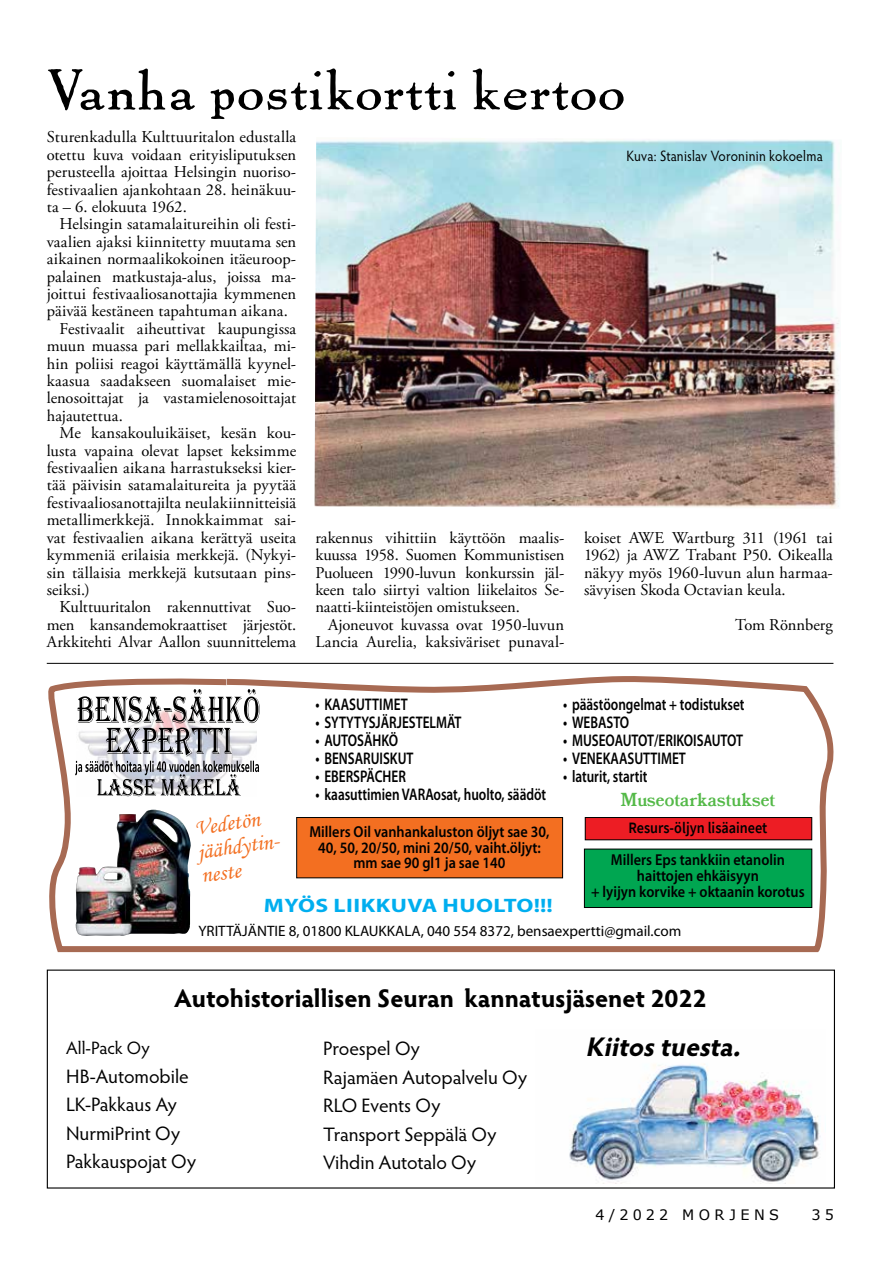
<style>
.page{position:relative;width:893px;height:1263px;background:#fff}
.page>*{position:absolute;margin:0;border:0;box-sizing:border-box;transform-origin:0 0}
.t1{font:55.95px "LTC Pabst Oldstyle";color:#000}
.t2{font:italic 700 27px "Hypatia Sans Pro";color:#000}
.t3{font:700 25.5px "Hypatia Sans Pro";color:#000}
.t4{font:22.5px/24px "Monotype Corsiva";color:#f36f21}
.t5{font:19.5px/28.5px "Hypatia Sans Pro";color:#000}
.t6{font:700 19.5px "Myriad Pro";letter-spacing:.02em;color:#00aeef;scale:1.22 1}
.t7{font:18px "Hypatia Sans Pro";color:#000}
.t8{font:600 16.8px "Myriad Pro";color:#000;scale:.79 1}
.t9{font:16.8px "Bookman JF Pro";color:#54b948}
.t10{font:16.5px/17.4px "Adobe Garamond Pro";letter-spacing:.005em;color:#000;text-align:justify}
.t11{font:600 15.9px/15.9px "Myriad Pro";color:#000;text-align:center;scale:.9 1}
.t12{font:600 15.9px "Source Sans Pro";color:#000;scale:.9 1}
.t13{font:15.15px "Myriad Pro";color:#000}
.t14{font:15px "Hypatia Sans Pro";letter-spacing:.015em;color:#000;scale:.9 1}
.t15{font:14.4px "Verdana";letter-spacing:.305em;color:#000}
</style>
<div class="page">
<svg style="left:48px;top:676px;width:786px;height:277px"></svg>
<svg style="left:75px;top:689px;width:185px;height:107px"></svg>
<div style="left:297px;top:817px;width:266px;height:61px;background:#f36f21"></div>
<div style="left:296px;top:817px;width:267px;height:61px;border:1px solid #000"></div>
<div style="left:585px;top:817px;width:227px;height:23px;background:#ed1d24"></div>
<div style="left:585px;top:817px;width:227px;height:23px;border:1px solid #000"></div>
<div style="left:584px;top:849px;width:228px;height:58px;background:#00a651"></div>
<div style="left:584px;top:849px;width:228px;height:59px;border:1px solid #000"></div>
<img style="left:75px;top:810px;width:116px;height:126px">
<hr style="left:47px;top:663px;width:786px;height:1px;background:#000">
<img style="left:315px;top:140px;width:525px;height:368px">
<img style="left:569px;top:1064px;width:252px;height:120px">
<h1 class="t1" style="left:47px;top:53px;width:580px">Vanha postikortti kertoo</h1>
<p class="t10" style="left:47px;top:129px;width:251px">Sturenkadulla Kulttuuritalon edustalla otettu kuva voidaan erityisliputuksen perusteella ajoittaa Helsingin nuoriso&shy;festivaalien ajankohtaan 28. heinäkuu&shy;ta – 6. elokuuta 1962.</p>
<p class="t10" style="left:60px;top:216px;width:238px">Helsingin satamalaitureihin oli festi-</p>
<p class="t10" style="left:47px;top:233px;width:251px">vaalien ajaksi kiinnitetty muutama sen</p>
<p class="t10" style="left:47px;top:251px;width:251px">aikainen normaalikokoinen itäeuroop-</p>
<p class="t10" style="left:47px;top:268px;width:251px">palainen matkustaja-alus, joissa ma-</p>
<p class="t10" style="left:47px;top:286px;width:251px">joittui festivaaliosanottajia kymmenen</p>
<p class="t10" style="left:47px;top:303px;width:243px">päivää kestäneen tapahtuman aikana.</p>
<p class="t10" style="left:60px;top:320px;width:238px">Festivaalit aiheuttivat kaupungissa</p>
<p class="t10" style="left:47px;top:338px;width:251px">muun muassa pari mellakkailtaa, mi-</p>
<p class="t10" style="left:47px;top:355px;width:251px">hin poliisi reagoi käyttämällä kyynel-</p>
<p class="t10" style="left:47px;top:373px;width:251px">kaasua saadakseen suomalaiset mie-</p>
<p class="t10" style="left:47px;top:390px;width:251px">lenosoittajat ja vastamielenosoittajat</p>
<p class="t10" style="left:47px;top:407px;width:78px">hajautettua.</p>
<p class="t10" style="left:60px;top:425px;width:238px">Me kansakouluikäiset, kesän kou-</p>
<p class="t10" style="left:47px;top:442px;width:251px">lusta vapaina olevat lapset keksimme</p>
<p class="t10" style="left:47px;top:460px;width:251px">festivaalien aikana harrastukseksi kier-</p>
<p class="t10" style="left:47px;top:477px;width:251px">tää päivisin satamalaitureita ja pyytää</p>
<p class="t10" style="left:47px;top:494px;width:251px">festivaaliosanottajilta neulakiinnitteisiä</p>
<p class="t10" style="left:47px;top:512px;width:251px">metallimerkkejä. Innokkaimmat sai-</p>
<p class="t10" style="left:47px;top:529px;width:251px">vat festivaalien aikana kerättyä useita</p>
<p class="t10" style="left:47px;top:547px;width:251px">kymmeniä erilaisia merkkejä. (Nykyi-</p>
<p class="t10" style="left:47px;top:564px;width:251px">sin tällaisia merkkejä kutsutaan pins-</p>
<p class="t10" style="left:47px;top:582px;width:44px">seiksi.)</p>
<p class="t10" style="left:60px;top:599px;width:238px">Kulttuuritalon rakennuttivat Suo-</p>
<p class="t10" style="left:47px;top:616px;width:251px">men kansandemokraattiset järjestöt.</p>
<p class="t10" style="left:47px;top:634px;width:251px">Arkkitehti Alvar Aallon suunnittelema</p>
<p class="t14" style="left:626px;top:146px;width:220px">Kuva: Stanislav Voroninin kokoelma</p>
<p class="t10" style="left:315px;top:529px;width:250px">rakennus vihittiin käyttöön maalis&shy;kuussa 1958. Suomen Kommunistisen Puolueen 1990-luvun konkurssin jäl&shy;keen talo siirtyi valtion liikelaitos Se&shy;naatti-kiinteistöjen omistukseen.</p>
<p class="t10" style="left:315px;top:616px;width:250px;text-align:right">Ajoneuvot kuvassa ovat 1950-luvun<br>Lancia Aurelia, kaksiväriset punaval-</p>
<p class="t10" style="left:584px;top:529px;width:250px">koiset AWE Wartburg 311 (1961 tai 1962) ja AWZ Trabant P50. Oikealla näkyy myös 1960-luvun alun harmaa&shy;sävyisen Skoda Octavian keula.</p>
<p class="t10" style="left:735px;top:616px;width:99px">Tom Rönnberg</p>
<p class="t8" style="left:315px;top:694px;width:118px">• KAASUTTIMET</p>
<p class="t8" style="left:315px;top:712px;width:186px">• SYTYTYSJÄRJESTELMÄT</p>
<p class="t8" style="left:315px;top:730px;width:106px">• AUTOSÄHKÖ</p>
<p class="t8" style="left:315px;top:748px;width:126px">• BENSARUISKUT</p>
<p class="t8" style="left:315px;top:766px;width:116px">• EBERSPÄCHER</p>
<p class="t8" style="left:315px;top:784px;width:294px">• kaasuttimien VARAosat, huolto, säädöt</p>
<p class="t8" style="left:563px;top:694px;width:231px">• päästöongelmat + todistukset</p>
<p class="t8" style="left:563px;top:712px;width:85px">• WEBASTO</p>
<p class="t8" style="left:563px;top:730px;width:229px">• MUSEOAUTOT/ERIKOISAUTOT</p>
<p class="t8" style="left:563px;top:748px;width:157px">• VENEKAASUTTIMET</p>
<p class="t8" style="left:563px;top:766px;width:109px">• laturit, startit</p>
<p class="t9" style="left:621px;top:790px;width:157px">Museotarkastukset</p>
<h3 class="t4" style="left:193px;top:816px;width:88px;rotate:-8deg">Vedetön jäähdytin&shy;neste</h3>
<p class="t11" style="left:309px;top:823px;width:268px">Millers Oil vanhankaluston öljyt sae 30,<br>40, 50, 20/50, mini 20/50, vaiht.öljyt: mm sae 90 gl1 ja sae 140</p>
<p class="t12" style="left:628px;top:817px;width:156px">Resurs-öljyn lisäaineet</p>
<p class="t11" style="left:591px;top:851px;width:239px">Millers Eps tankkiin etanolin haittojen ehkäisyyn<br>+ lyijyn korvike + oktaanin korotus</p>
<p class="t6" style="left:264px;top:893px;width:238px">MYÖS LIIKKUVA HUOLTO!!!</p>
<p class="t13" style="left:198px;top:922px;width:484px">YRITTÄJÄNTIE 8, 01800 KLAUKKALA, 040 554 8372, bensaexpertti@gmail.com</p>
<h3 class="t3" style="left:174px;top:980px;width:534px">Autohistoriallisen Seuran kannatusjäsenet 2022</h3>
<p class="t7" style="left:66px;top:1036px;width:85px">All-Pack Oy</p>
<p class="t5" style="left:66px;top:1061px;width:131px">HB-Automobile<br>LK-Pakkaus Ay<br>NurmiPrint Oy<br>Pakkauspojat Oy</p>
<p class="t5" style="left:323px;top:1034px;width:205px">Proespel Oy<br>Rajamäen Autopalvelu Oy<br>RLO Events Oy<br>Transport Seppälä Oy<br>Vihdin Autotalo Oy</p>
<h2 class="t2" style="left:585px;top:1027px;width:163px">Kiitostuesta.</h2>
<p class="t15" style="left:595px;top:1205px;width:185px">4/2022 MORJENS</p>
<p class="t15" style="left:811px;top:1205px;width:24px">3 5</p>
</div>
